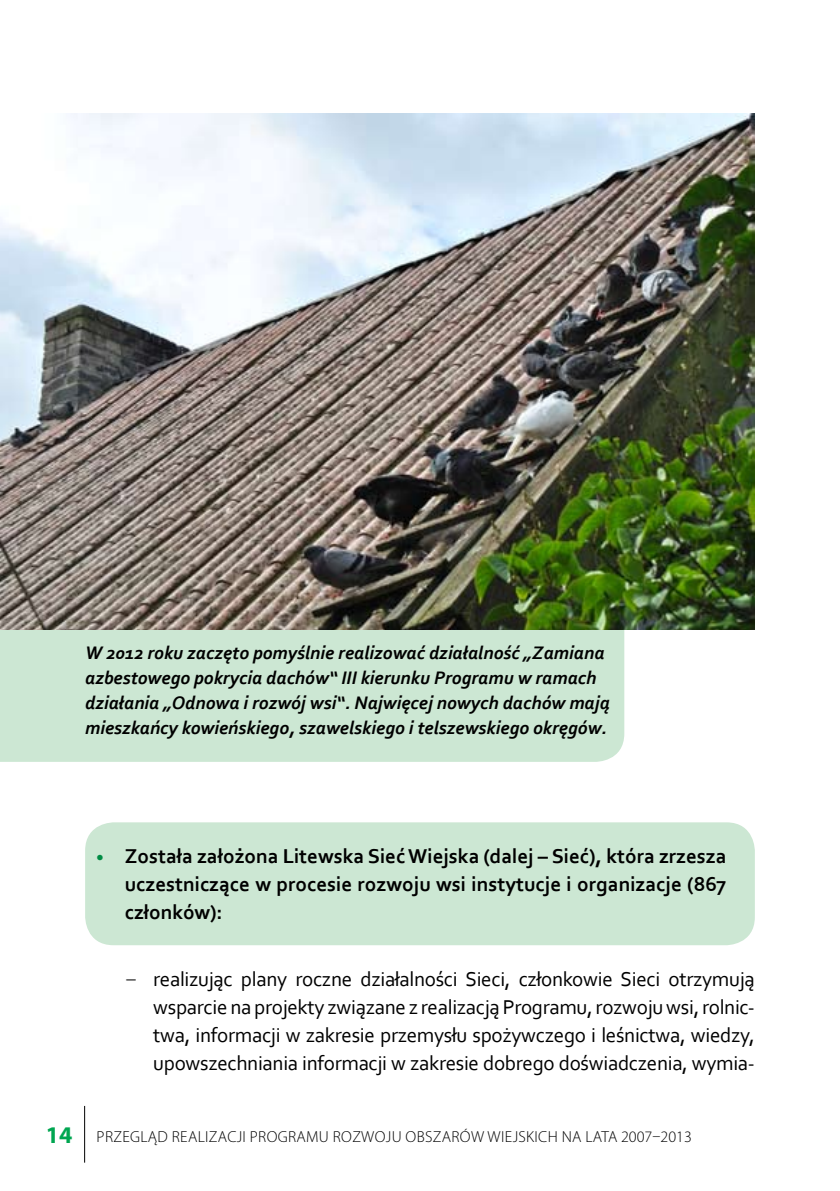
<style>
.page{position:relative;width:840px;height:1191px;background:#fff}
.page>*{position:absolute;margin:0;border:0;box-sizing:border-box;transform-origin:0 0}
.t1{font:21px/28px "Corbel";letter-spacing:-.015em;color:#000;text-align:justify}
.t2{font:700 21px/28px "Corbel";color:#000;text-align:justify}
.t3{font:italic 700 19px/25px "Corbel";color:#000}
.t4{font:300 16px "Myriad Pro";letter-spacing:.02em;color:#000}
.s1{font-family:"Myriad Pro";color:#008c44}
.s2{font-family:"Courier New"}
.s3{font-weight:700;font-size:24px;color:#00a651}
</style>
<div class="page">
<hr style="left:84px;top:1106px;width:1px;height:56px;background:#000">
<div style="left:85px;top:822px;width:669px;height:123px;background:#cce7d3;border-radius:28px"></div>
<div style="left:0;top:630px;width:624px;height:132px;background:#cce7d3"></div>
<img style="left:0;top:113px;width:754px;height:517px">
<p class="t3" style="left:85px;top:640px;width:526px">W 2012 roku zaczęto pomyślnie realizować działalność „Zamiana azbestowego pokrycia dachów“ III kierunku Programu w ramach działania „Odnowa i rozwój wsi“. Najwięcej nowych dachów mają mieszkańcy kowieńskiego, szawelskiego i telszewskiego okręgów.</p>
<p class="t2" style="left:125px;top:841px;width:602px;text-indent:-28px"><span class="s1">•</span> Została założona Litewska Sieć Wiejska (dalej – Sieć), która zrzesza uczestniczące w procesie rozwoju wsi instytucje i organizacje (867 członków):</p>
<p class="t1" style="left:153px;top:964px;width:602px;text-indent:-28px"><span class="s2">−</span> realizując plany roczne działalności Sieci, członkowie Sieci otrzymują wsparcie na projekty związane z realizacją Programu, rozwoju wsi, rolnic&shy;twa, informacji w zakresie przemysłu spożywczego i leśnictwa, wiedzy, upowszechniania informacji w zakresie dobrego doświadczenia, wymia-</p>
<p class="t4" style="left:46px;top:1127px;width:647px"><span class="s3">14</span> PRZEGLĄD REALIZACJI PROGRAMU ROZWOJU OBSZARÓW WIEJSKICH NA LATA 2007–2013</p>
</div>
